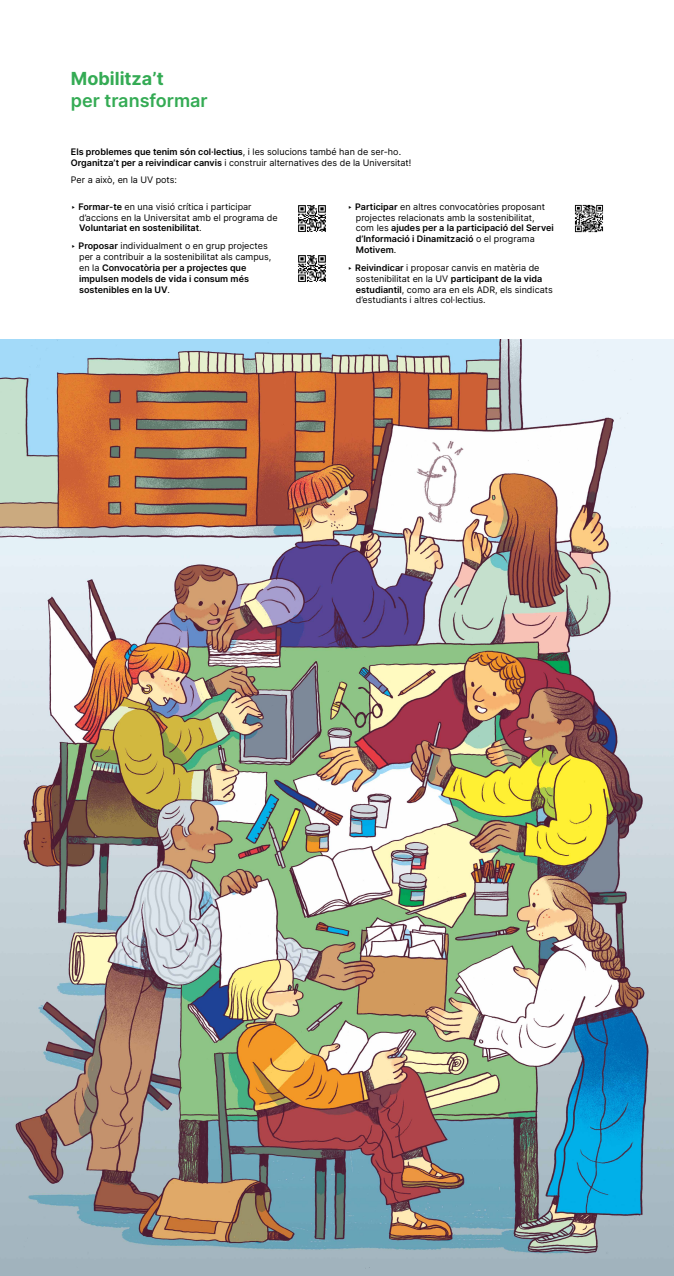
<style>
.page{position:relative;width:674px;height:1276px;background:#fff}
.page>*{position:absolute;margin:0;border:0;box-sizing:border-box;transform-origin:0 0}
.t1{font:600 18px "Inter";color:#34ab54}
.t2{font:700 18px "Inter";color:#34ab54}
.t3{font:9px/10.8px "Inter";color:#000}
.t4{font:600 9px/10.8px "Inter";color:#000}
.s1{font-weight:600}
.s2{font-weight:400}
</style>
<div class="page">
<img style="left:0;top:339px;width:673px;height:937px">
<img style="left:298px;top:205px;width:28px;height:27px">
<img style="left:298px;top:255px;width:28px;height:27px">
<img style="left:574px;top:204px;width:28px;height:29px">
<h1 class="t2" style="left:71px;top:65px;width:94px">Mobilitza’t</h1>
<h1 class="t1" style="left:71px;top:87px;width:138px">per transformar</h1>
<p class="t3" style="left:71px;top:146px;width:342px"><span class="s1">Els problemes que tenim són col·lectius</span>, i les solucions també han de ser-ho.<br><span class="s1">Organitza’t per a reivindicar canvis</span> i construir alternatives des de la Universitat!</p>
<p class="t3" style="left:71px;top:175px;width:107px">Per a això, en la UV pots:</p>
<p class="t3" style="left:79px;top:201px;width:200px;text-indent:-8px">‣ <span class="s1">Formar-te</span> en una visió crítica i participar d’accions en la Universitat amb el programa de<br><span class="s1">Voluntariat en sostenibilitat</span>.</p>
<p class="t4" style="left:79px;top:240px;width:193px;text-indent:-8px"><span class="s2">‣</span> Proposar <span class="s2">individualment o en grup projectes per a contribuir a la sostenibilitat als campus, en la</span> Convocatòria per a projectes que impulsen models de vida i consum més sostenibles en la UV<span class="s2">.</span></p>
<p class="t3" style="left:356px;top:201px;width:199px;text-indent:-8px">‣ <span class="s1">Participar</span> en altres convocatòries proposant projectes relacionats amb la sostenibilitat, com les <span class="s1">ajudes per a la participació del Servei d’Informació i Dinamització</span> o el programa <span class="s1">Motivem</span>.</p>
<p class="t3" style="left:356px;top:262px;width:198px;text-indent:-8px">‣ <span class="s1">Reivindicar</span> i proposar canvis en matèria de sostenibilitat en la UV <span class="s1">participant de la vida estudiantil</span>, como ara en els ADR, els sindicats d’estudiants i altres col·lectius.</p>
</div>
